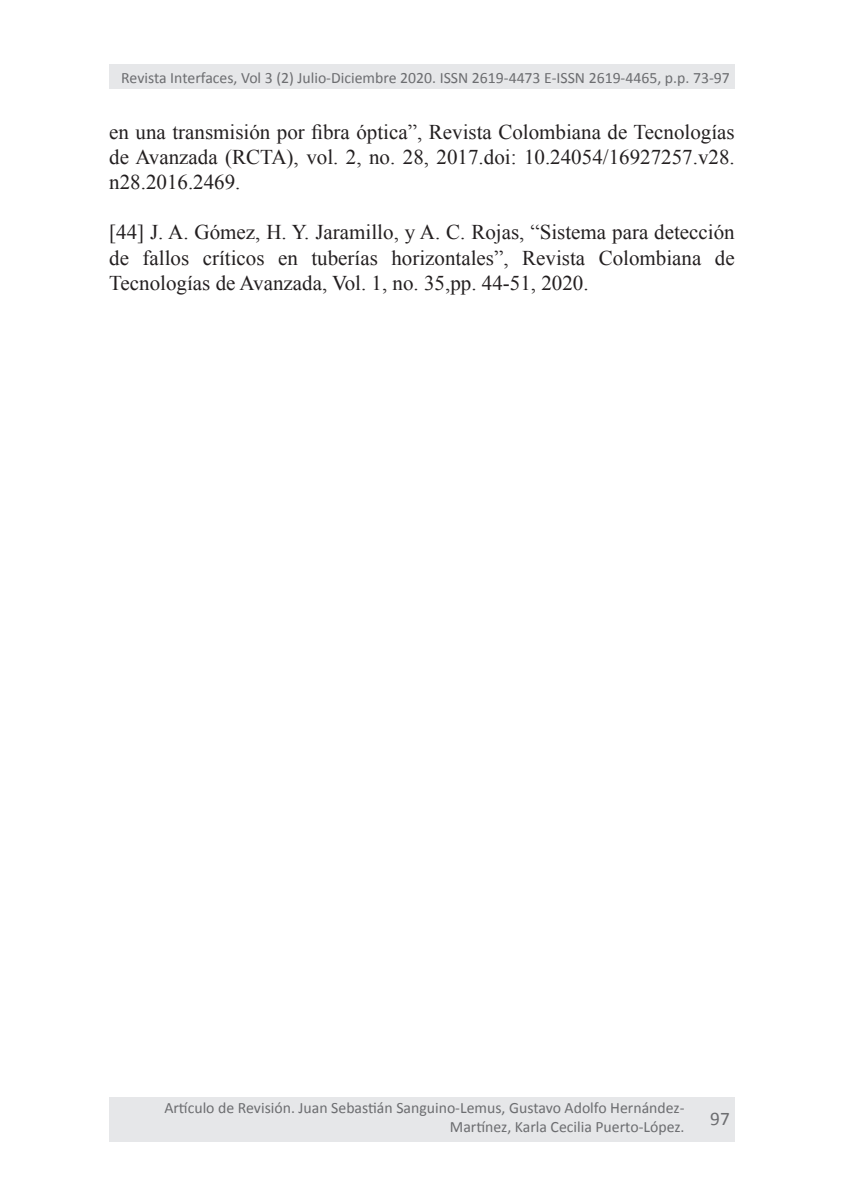
<style>
.page{position:relative;width:844px;height:1191px;background:#fff}
.page>*{position:absolute;margin:0;border:0;box-sizing:border-box;transform-origin:0 0}
.t1{font:21px/25.2px "Times New Roman";color:#231f20;text-align:justify}
.t2{font:19.25px "Calibri";color:#6c6d70}
.t3{font:15.75px/18.9px "Calibri";color:#6c6d70;text-align:right}
</style>
<div class="page">
<div style="left:109px;top:1097px;width:625px;height:44px;background:#e6e7e9"></div>
<div style="left:109px;top:64px;width:625px;height:25px;background:#e6e7e9"></div>
<p class="t3" style="left:121px;top:68px;width:610px">Revista Interfaces, Vol 3 (2) Julio-Diciembre 2020. ISSN 2619-4473 E-ISSN 2619-4465, p.p. 73-97</p>
<p class="t1" style="left:109px;top:119px;width:627px">en una transmisión por fibra óptica”, Revista Colombiana de Tecnologías de Avanzada (RCTA), vol. 2, no. 28, 2017.doi: 10.24054/16927257.v28. n28.2016.2469.</p>
<p class="t1" style="left:109px;top:219px;width:627px">[44] J. A. Gómez, H. Y. Jaramillo, y A. C. Rojas, “Sistema para detección de fallos críticos en tuberías horizontales”, Revista Colombiana de Tecnologías de Avanzada, Vol. 1, no. 35,pp. 44-51, 2020.</p>
<p class="t3" style="left:164px;top:1098px;width:521px">Artículo de Revisión. Juan Sebastián Sanguino-Lemus, Gustavo Adolfo Hernández-<br>Martínez, Karla Cecilia Puerto-López.</p>
<p class="t2" style="left:710px;top:1106px;width:21px">97</p>
</div>
